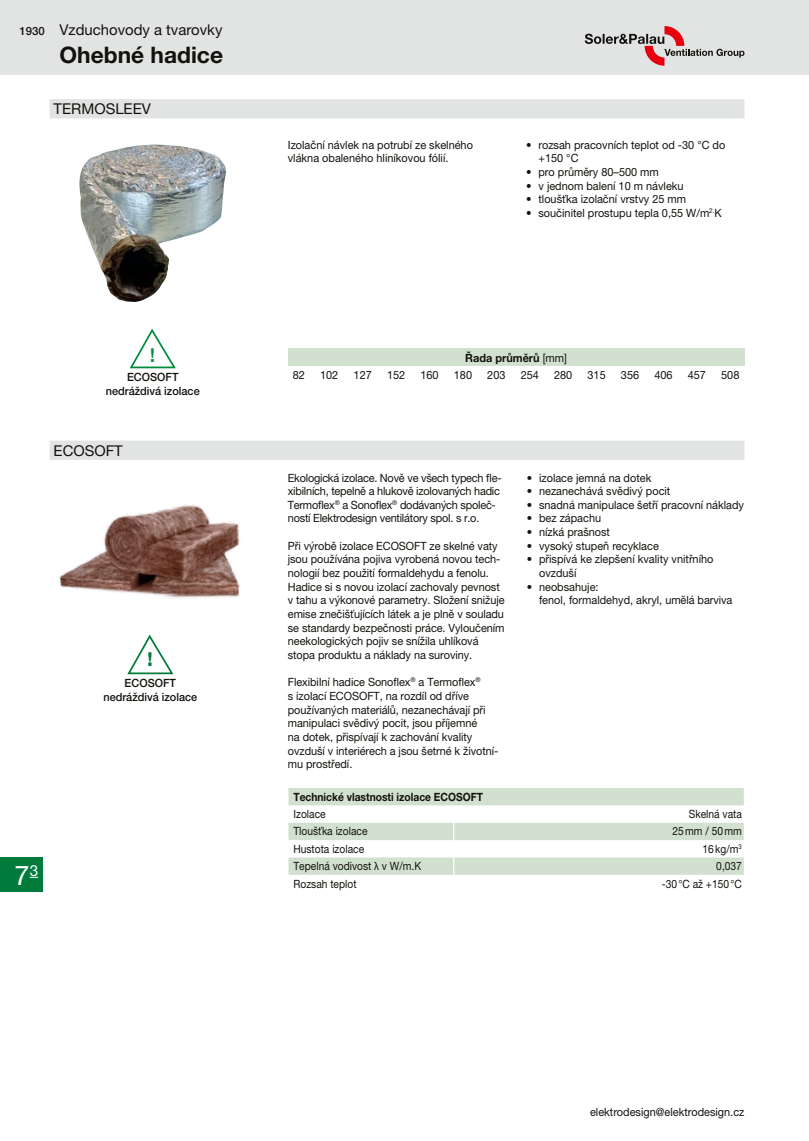
<style>
.page{position:relative;width:809px;height:1141px;background:#fff}
.page>*{position:absolute;margin:0;border:0;box-sizing:border-box;transform-origin:0 0}
.t1{font:27.12px "Helvetica Neue LT Pro";color:#fff}
.t2{font:700 22.75px "Helvetica Neue LT Pro";color:#12120d}
.t3{font:800 19.25px "Helvetica Neue LT Pro";color:#007b3b;scale:.9 1}
.t4{font:700 19.25px "Helvetica Neue LT Pro";color:#00943d;scale:.9 1}
.t5{font:14.88px "Helvetica Neue LT Pro";color:#12120d}
.t6{font:11.38px/13.7px "Helvetica Neue LT Pro";letter-spacing:-.005em;color:#12120d;scale:.96 1}
.t7{font:11.38px "Helvetica Neue LT Pro";letter-spacing:-.005em;color:#12120d;scale:.9 1}
.t8{font:500 11.38px/13.7px "Helvetica Neue LT Pro";color:#12120d;text-align:center;scale:.96 1}
.t9{font:700 11.38px "Helvetica Neue LT Pro";color:#12120d;scale:.9 1}
.t10{font:700 11.38px "Helvetica Neue LT Pro";color:#12120d;scale:.96 1}
.s1{font-weight:500;font-size:11.38px}
.s2{font-weight:400}
.s3{font-family:"Myriad Pro"}
</style>
<div class="page">
<div style="left:0;top:0;width:809px;height:74px;background:#e2e3e3"></div>
<div style="left:0;top:858px;width:42px;height:34px;background:#007b3b"></div>
<svg style="left:584px;top:26px;width:160px;height:40px"></svg>
<div style="left:50px;top:441px;width:694px;height:19px;background:#e2e3e3"></div>
<svg style="left:127px;top:634px;width:47px;height:41px"></svg>
<img style="left:59px;top:504px;width:181px;height:95px">
<svg style="left:288px;top:788px;width:455px;height:87px;fill:#d1e0cf"></svg>
<svg style="left:453px;top:805px;width:1px;height:70px"></svg>
<svg style="left:743px;top:788px;width:1px;height:87px"></svg>
<div style="left:288px;top:349px;width:456px;height:17px;background:#d1e0cf"></div>
<div style="left:50px;top:99px;width:694px;height:19px;background:#e2e3e3"></div>
<img style="left:79px;top:145px;width:147px;height:157px">
<svg style="left:129px;top:328px;width:47px;height:41px"></svg>
<h3 class="t5" style="left:19px;top:21px;width:204px"><span class="s1">1930</span> Vzduchovody a tvarovky</h3>
<h2 class="t2" style="left:60px;top:41px;width:165px">Ohebné hadice</h2>
<h3 class="t5" style="left:54px;top:100px;width:99px">TERMOSLEEV</h3>
<h3 class="t4" style="left:150px;top:343px;width:7px">!</h3>
<p class="t8" style="left:106px;top:370px;width:99px">ECOSOFT nedráždivá izolace</p>
<h3 class="t5" style="left:54px;top:441px;width:71px">ECOSOFT</h3>
<h3 class="t3" style="left:147px;top:648px;width:7px">!</h3>
<h1 class="t1" style="left:15px;top:859px;width:25px">7<sup>3</sup></h1>
<p class="t8" style="left:103px;top:676px;width:99px">ECOSOFT nedráždivá izolace</p>
<p class="t6" style="left:288px;top:138px;width:194px">Izolační návlek na potrubí ze skelného vlákna obaleného hliníkovou fólií.</p>
<p class="t6" style="left:538px;top:138px;width:196px;text-indent:-12px">• rozsah pracovních teplot od -30 °C do +150 °C</p>
<p class="t6" style="left:526px;top:165px;width:140px">• pro průměry 80–500 mm</p>
<p class="t6" style="left:526px;top:179px;width:166px">• v jednom balení 10 m návleku</p>
<p class="t6" style="left:526px;top:192px;width:168px">• tloušťka izolační vrstvy 25 mm</p>
<p class="t6" style="left:526px;top:206px;width:205px">• součinitel prostupu tepla 0,55 W/m<sup>2.</sup>K</p>
<p class="t10" style="left:465px;top:350px;width:107px">Řada průměrů <span class="s2">[mm]</span></p>
<p class="t6" style="left:293px;top:368px;width:14px">82</p>
<p class="t6" style="left:320px;top:368px;width:20px">102</p>
<p class="t6" style="left:353px;top:368px;width:20px">127</p>
<p class="t6" style="left:387px;top:368px;width:20px">152</p>
<p class="t6" style="left:420px;top:368px;width:20px">160</p>
<p class="t6" style="left:454px;top:368px;width:20px">180</p>
<p class="t6" style="left:487px;top:368px;width:20px">203</p>
<p class="t6" style="left:520px;top:368px;width:20px">254</p>
<p class="t6" style="left:554px;top:368px;width:20px">280</p>
<p class="t6" style="left:587px;top:368px;width:20px">315</p>
<p class="t6" style="left:621px;top:368px;width:20px">356</p>
<p class="t6" style="left:654px;top:368px;width:20px">406</p>
<p class="t6" style="left:687px;top:368px;width:20px">457</p>
<p class="t6" style="left:721px;top:368px;width:20px">508</p>
<p class="t6" style="left:288px;top:470px;width:224px">Ekologická izolace. Nově ve všech typech fle&shy;xibilních, tepelně a hlukově izolovaných hadic Termoflex<sup>®</sup> a Sonoflex<sup>®</sup> dodávaných společ&shy;ností Elektrodesign ventilátory spol. s r.o.</p>
<p class="t6" style="left:288px;top:539px;width:227px">Při výrobě izolace ECOSOFT ze skelné vaty jsou používána pojiva vyrobená novou tech&shy;nologií bez použití formaldehydu a fenolu.<br>Hadice si s novou izolací zachovaly pevnost v tahu a výkonové parametry. Složení snižuje emise znečišťujících látek a je plně v souladu se standardy bezpečnosti práce. Vyloučením neekologických pojiv se snížila uhlíková stopa produktu a náklady na suroviny.</p>
<p class="t6" style="left:288px;top:675px;width:221px">Flexibilní hadice Sonoflex<sup>®</sup> a Termoflex<sup>®<br></sup>s izolací ECOSOFT, na rozdíl od dříve používaných materiálů, nezanechávají při manipulaci svědivý pocit, jsou příjemné<br>na dotek, přispívají k zachování kvality ovzduší v interiérech a jsou šetrné k životní&shy;mu prostředí.</p>
<p class="t6" style="left:526px;top:470px;width:131px">• izolace jemná na dotek</p>
<p class="t6" style="left:526px;top:484px;width:151px">• nezanechává svědivý pocit</p>
<p class="t6" style="left:526px;top:498px;width:228px">• snadná manipulace šetří pracovní náklady</p>
<p class="t6" style="left:526px;top:511px;width:79px">• bez zápachu</p>
<p class="t6" style="left:526px;top:525px;width:88px">• nízká prašnost</p>
<p class="t6" style="left:526px;top:539px;width:139px">• vysoký stupeň recyklace</p>
<p class="t6" style="left:539px;top:552px;width:183px;text-indent:-12px">• přispívá ke zlepšení kvality vnitřního ovzduší</p>
<p class="t6" style="left:539px;top:580px;width:203px;text-indent:-12px">• neobsahuje:<br>fenol, formaldehyd, akryl, umělá barviva</p>
<p class="t9" style="left:293px;top:790px;width:212px">Technické vlastnosti izolace ECOSOFT</p>
<p class="t7" style="left:293px;top:807px;width:37px">Izolace</p>
<p class="t7" style="left:688px;top:807px;width:60px">Skelná vata</p>
<p class="t7" style="left:293px;top:825px;width:84px">Tloušťka izolace</p>
<p class="t7" style="left:672px;top:825px;width:79px">25mm / 50mm</p>
<p class="t7" style="left:293px;top:842px;width:80px">Hustota izolace</p>
<p class="t7" style="left:702px;top:842px;width:45px">16kg/m<sup>3</sup></p>
<p class="t7" style="left:293px;top:860px;width:143px">Tepelná vodivost <span class="s3">λ</span> v W/m.K</p>
<p class="t7" style="left:716px;top:859px;width:30px">0,037</p>
<p class="t7" style="left:293px;top:877px;width:72px">Rozsah teplot</p>
<p class="t7" style="left:661px;top:877px;width:91px">-30°C až +150°C</p>
<p class="t6" style="left:590px;top:1105px;width:162px">elektrodesign@elektrodesign.cz</p>
</div>
